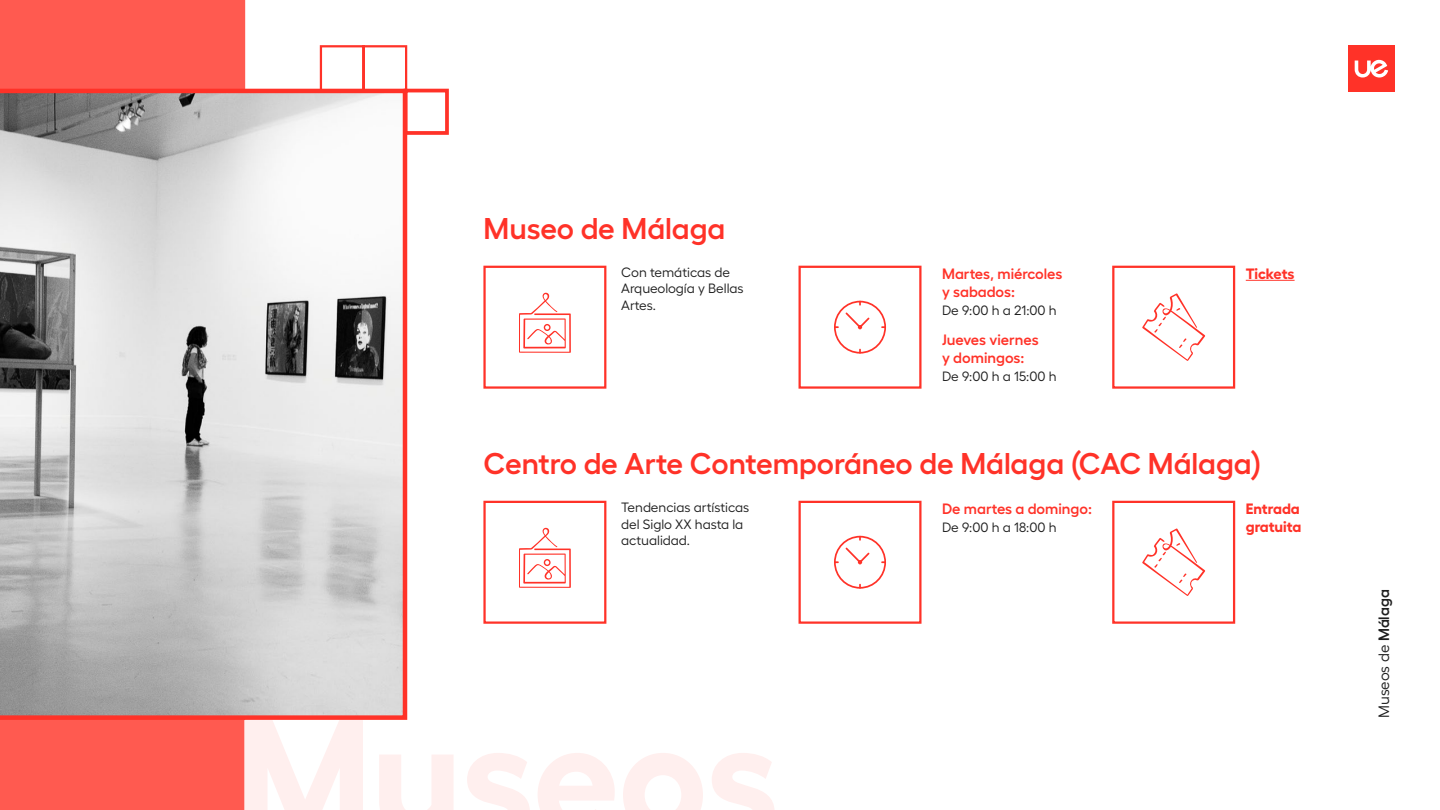
<style>
.page{position:relative;width:1440px;height:810px;background:#fff}
.page>*{position:absolute;margin:0;border:0;box-sizing:border-box;transform-origin:0 0}
.t1{font:600 30px "Hellix";color:#ff3228}
.t2{font:600 15px/18px "Hellix";color:#ff3228}
.t3{font:700 15px/18px "Hellix";letter-spacing:-.005em;color:#ff3228}
.t4{font:15px "Hellix";color:#1e1e1e}
.t5{font:13.5px/16.2px "Hellix";color:#1e1e1e}
.s1{font-weight:600}
</style>
<div class="page">
<hr style="left:1246px;top:280px;width:49px;height:1px;background:#ff3228">
<div style="left:1112px;top:501px;width:123px;height:123px;border:2px solid #ff3228"></div>
<svg style="left:1142px;top:528px;width:63px;height:68px"></svg>
<div style="left:1112px;top:266px;width:123px;height:123px;border:2px solid #ff3228"></div>
<svg style="left:1142px;top:293px;width:63px;height:68px"></svg>
<div style="left:483px;top:501px;width:123px;height:123px;border:2px solid #ff3228"></div>
<svg style="left:519px;top:527px;width:52px;height:61px"></svg>
<div style="left:483px;top:266px;width:123px;height:123px;border:2px solid #ff3228"></div>
<svg style="left:519px;top:292px;width:52px;height:61px"></svg>
<div style="left:1348px;top:45px;width:46px;height:46px;background:#ff3228"></div>
<svg style="left:1355px;top:59px;width:33px;height:19px"></svg>
<div style="left:0;top:0;width:245px;height:810px;background:#ff5a50"></div>
<div style="left:799px;top:266px;width:123px;height:123px;border:2px solid #ff3228"></div>
<svg style="left:834px;top:301px;width:52px;height:53px"></svg>
<div style="left:799px;top:501px;width:123px;height:123px;border:2px solid #ff3228"></div>
<svg style="left:834px;top:536px;width:52px;height:53px"></svg>
<div style="left:320px;top:45px;width:45px;height:46px;border:2px solid #ff3228"></div>
<div style="left:362px;top:45px;width:45px;height:46px;border:2px solid #ff3228"></div>
<div style="left:404px;top:89px;width:45px;height:46px;border:4px solid #ff3228"></div>
<svg style="left:0;top:89px;width:407px;height:631px;background:#cac5c5"></svg>
<h1 class="t1" style="left:483px;top:205px;width:243px">Museo de Málaga</h1>
<p class="t5" style="left:621px;top:263px;width:124px">Con temáticas de<br>Arqueología y Bellas<br>Artes.</p>
<p class="t2" style="left:942px;top:263px;width:122px">Martes, miércoles y sabados:</p>
<p class="t5" style="left:942px;top:300px;width:116px">De 9:00 h a 21:00 h</p>
<p class="t2" style="left:942px;top:329px;width:98px">Jueves viernes y domingos:</p>
<p class="t5" style="left:942px;top:366px;width:116px">De 9:00 h a 15:00 h</p>
<p class="t3" style="left:1246px;top:263px;width:50px">Tickets</p>
<h1 class="t1" style="left:483px;top:440px;width:779px">Centro de Arte Contemporáneo de Málaga (CAC Málaga)</h1>
<p class="t5" style="left:621px;top:498px;width:129px">Tendencias artísticas del Siglo XX hasta la actualidad.</p>
<p class="t2" style="left:942px;top:498px;width:151px">De martes a domingo:</p>
<p class="t5" style="left:942px;top:518px;width:116px">De 9:00 h a 18:00 h</p>
<p class="t3" style="left:1246px;top:498px;width:57px">Entrada gratuita</p>
<p class="t4" style="left:1372px;top:718px;width:130px;rotate:-90deg">Museos de <span class="s1">Málaga</span></p>
</div>
